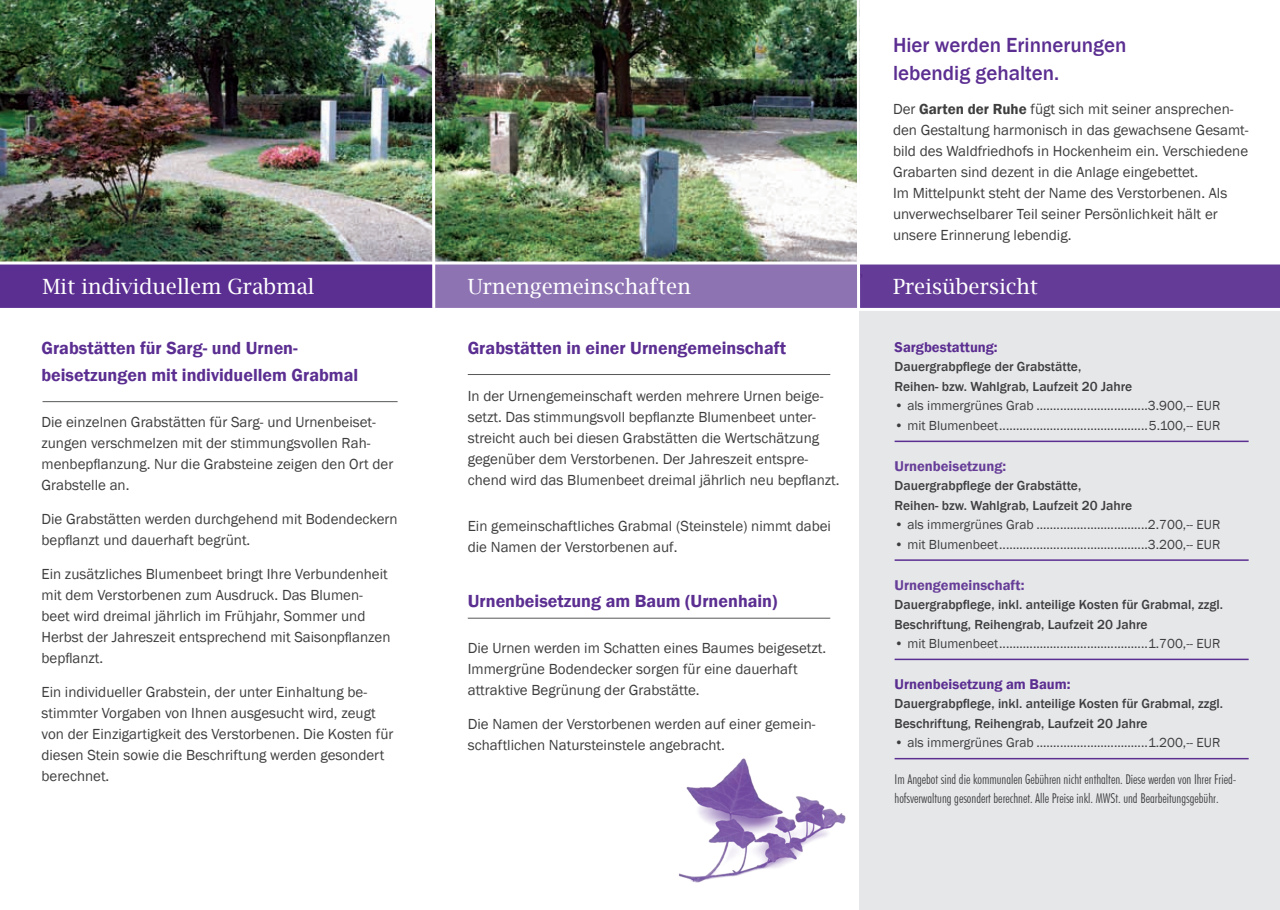
<style>
.page{position:relative;width:1280px;height:910px;background:#fff}
.page>*{position:absolute;margin:0;border:0;box-sizing:border-box;transform-origin:0 0}
.t1{font:21px "Lucida Bright";color:#fff}
.Absatzformat_3{font:500 21px/28.5px "Franklin Gothic";color:#5b2e91}
.t2{font:600 18px/27px "Franklin Gothic";color:#5b2e91}
.Absatzformat_3-2{font:15px/21px "Franklin Gothic";color:#3e3e3f}
.t3{font:600 14.55px "Franklin Gothic";color:#5b2e91}
.t4{font:600 14.55px "Franklin Gothic";color:#673e98}
.t5{font:500 13.5px/19.5px "Franklin Gothic";color:#3e3e3f}
.Absatzformat_4{font:13.5px "Franklin Gothic";color:#3e3e3f}
.Absatzformat_3-3{font:300 condensed 13.5px/19.5px "Futura BT";color:#3e3e3f}
.Absatzformat_6{font:13.5px "Franklin Gothic";color:#3e3e3f}
.s1{font-weight:600}
</style>
<div class="page">
<img style="left:435px;top:0;width:422px;height:261px">
<div style="left:859px;top:263px;width:421px;height:647px;background:#e6e7e9"></div>
<img style="left:0;top:0;width:432px;height:261px">
<div style="left:0;top:264px;width:436px;height:44px;background:#5b2e91"></div>
<hr style="left:43px;top:401px;width:355px;height:1px;background:#57585a">
<hr style="left:468px;top:374px;width:362px;height:1px;background:#57585a">
<div style="left:435px;top:264px;width:425px;height:44px;background:#8e73b3"></div>
<div style="left:859px;top:264px;width:421px;height:44px;background:#643b97"></div>
<hr style="left:0;top:308px;width:1280px;height:3px;background:#fff">
<hr style="left:432px;top:0;width:3px;height:308px;background:#fff">
<hr style="left:0;top:261px;width:1280px;height:3px;background:#fff">
<hr style="left:857px;top:0;width:3px;height:311px;background:#fff">
<hr style="left:468px;top:618px;width:362px;height:1px;background:#57585a">
<hr style="left:895px;top:441px;width:353px;height:1px;background:#5b2e91">
<hr style="left:895px;top:559px;width:353px;height:2px;background:#5b2e91">
<hr style="left:895px;top:659px;width:353px;height:1px;background:#5b2e91">
<hr style="left:895px;top:758px;width:353px;height:1px;background:#5b2e91">
<img style="left:679px;top:758px;width:167px;height:124px">
<p class="Absatzformat_3" style="left:893px;top:31px;width:235px">Hier werden Erinnerungen lebendig gehalten.</p>
<p class="Absatzformat_3-2" style="left:893px;top:99px;width:357px">Der <span class="s1">Garten der Ruhe</span> fügt sich mit seiner ansprechen&shy;den Gestaltung harmonisch in das gewachsene Gesamt&shy;bild des Waldfriedhofs in Hockenheim ein. Verschiedene Grabarten sind dezent in die Anlage eingebettet.<br>Im Mittelpunkt steht der Name des Verstorbenen. Als unverwechselbarer Teil seiner Persönlichkeit hält er unsere Erinnerung lebendig.</p>
<p class="t1" style="left:43px;top:275px;width:273px">Mit individuellem Grabmal</p>
<p class="t1" style="left:468px;top:275px;width:224px">Urnengemeinschaften</p>
<p class="t1" style="left:893px;top:275px;width:147px">Preisübersicht</p>
<p class="t2" style="left:41px;top:335px;width:318px">Grabstätten für Sarg- und Urnen&shy;beisetzungen mit individuellem Grabmal</p>
<p class="Absatzformat_3-2" style="left:41px;top:412px;width:353px">Die einzelnen Grabstätten für Sarg- und Urnenbeiset&shy;zungen verschmelzen mit der stimmungsvollen Rah&shy;menbepflanzung. Nur die Grabsteine zeigen den Ort der Grabstelle an.</p>
<p class="Absatzformat_3-2" style="left:41px;top:509px;width:358px">Die Grabstätten werden durchgehend mit Bodendeckern bepflanzt und dauerhaft begrünt.</p>
<p class="Absatzformat_3-2" style="left:41px;top:564px;width:351px">Ein zusätzliches Blumenbeet bringt Ihre Verbundenheit mit dem Verstorbenen zum Ausdruck. Das Blumen&shy;beet wird dreimal jährlich im Frühjahr, Sommer und Herbst der Jahreszeit entsprechend mit Saisonpflanzen bepflanzt.</p>
<p class="Absatzformat_3-2" style="left:41px;top:681px;width:353px">Ein individueller Grabstein, der unter Einhaltung be&shy;stimmter Vorgaben von Ihnen ausgesucht wird, zeugt von der Einzigartigkeit des Verstorbenen. Die Kosten für diesen Stein sowie die Beschriftung werden gesondert berechnet.</p>
<p class="t2" style="left:468px;top:335px;width:320px">Grabstätten in einer Urnengemeinschaft</p>
<p class="Absatzformat_3-2" style="left:468px;top:386px;width:373px">In der Urnengemeinschaft werden mehrere Urnen beige&shy;setzt. Das stimmungsvoll bepflanzte Blumenbeet unter&shy;streicht auch bei diesen Grabstätten die Wertschätzung gegenüber dem Verstorbenen. Der Jahreszeit entspre&shy;chend wird das Blumenbeet dreimal jährlich neu bepflanzt.</p>
<p class="Absatzformat_3-2" style="left:468px;top:516px;width:365px">Ein gemeinschaftliches Grabmal (Steinstele) nimmt dabei die Namen der Verstorbenen auf.</p>
<p class="t2" style="left:468px;top:588px;width:311px">Urnenbeisetzung am Baum (Urnenhain)</p>
<p class="Absatzformat_3-2" style="left:468px;top:638px;width:360px">Die Urnen werden im Schatten eines Baumes beigesetzt.<br>Immergrüne Bodendecker sorgen für eine dauerhaft attraktive Begrünung der Grabstätte.</p>
<p class="Absatzformat_3-2" style="left:468px;top:714px;width:349px">Die Namen der Verstorbenen werden auf einer gemein&shy;schaftlichen Natursteinstele angebracht.</p>
<p class="t3" style="left:895px;top:338px;width:105px">Sargbestattung:</p>
<p class="t5" style="left:895px;top:357px;width:239px">Dauergrabpflege der Grabstätte,<br>Reihen- bzw. Wahlgrab, Laufzeit 20 Jahre</p>
<p class="Absatzformat_6" style="left:895px;top:398px;width:327px">• als immergrünes Grab .................................3.900,-- EUR</p>
<p class="Absatzformat_4" style="left:895px;top:417px;width:327px">• mit Blumenbeet............................................5.100,-- EUR</p>
<p class="t4" style="left:895px;top:457px;width:113px">Urnenbeisetzung:</p>
<p class="t5" style="left:895px;top:476px;width:239px">Dauergrabpflege der Grabstätte,<br>Reihen- bzw. Wahlgrab, Laufzeit 20 Jahre</p>
<p class="Absatzformat_6" style="left:895px;top:516px;width:327px">• als immergrünes Grab .................................2.700,-- EUR</p>
<p class="Absatzformat_4" style="left:895px;top:536px;width:327px">• mit Blumenbeet............................................3.200,-- EUR</p>
<p class="t4" style="left:895px;top:576px;width:132px">Urnengemeinschaft:</p>
<p class="t5" style="left:895px;top:595px;width:330px">Dauergrabpflege, inkl. anteilige Kosten für Grabmal, zzgl.<br>Beschriftung, Reihengrab, Laufzeit 20 Jahre</p>
<p class="Absatzformat_4" style="left:895px;top:635px;width:327px">• mit Blumenbeet............................................1.700,-- EUR</p>
<p class="t3" style="left:895px;top:675px;width:177px">Urnenbeisetzung am Baum:</p>
<p class="t5" style="left:895px;top:694px;width:330px">Dauergrabpflege, inkl. anteilige Kosten für Grabmal, zzgl.<br>Beschriftung, Reihengrab, Laufzeit 20 Jahre</p>
<p class="Absatzformat_4" style="left:895px;top:734px;width:327px">• als immergrünes Grab .................................1.200,-- EUR</p>
<p class="Absatzformat_3-3" style="left:895px;top:769px;width:343px">Im Angebot sind die kommunalen Gebühren nicht enthalten. Diese werden von Ihrer Fried&shy;hofsverwaltung gesondert berechnet. Alle Preise inkl. MWSt. und Bearbeitungsgebühr.</p>
</div>
